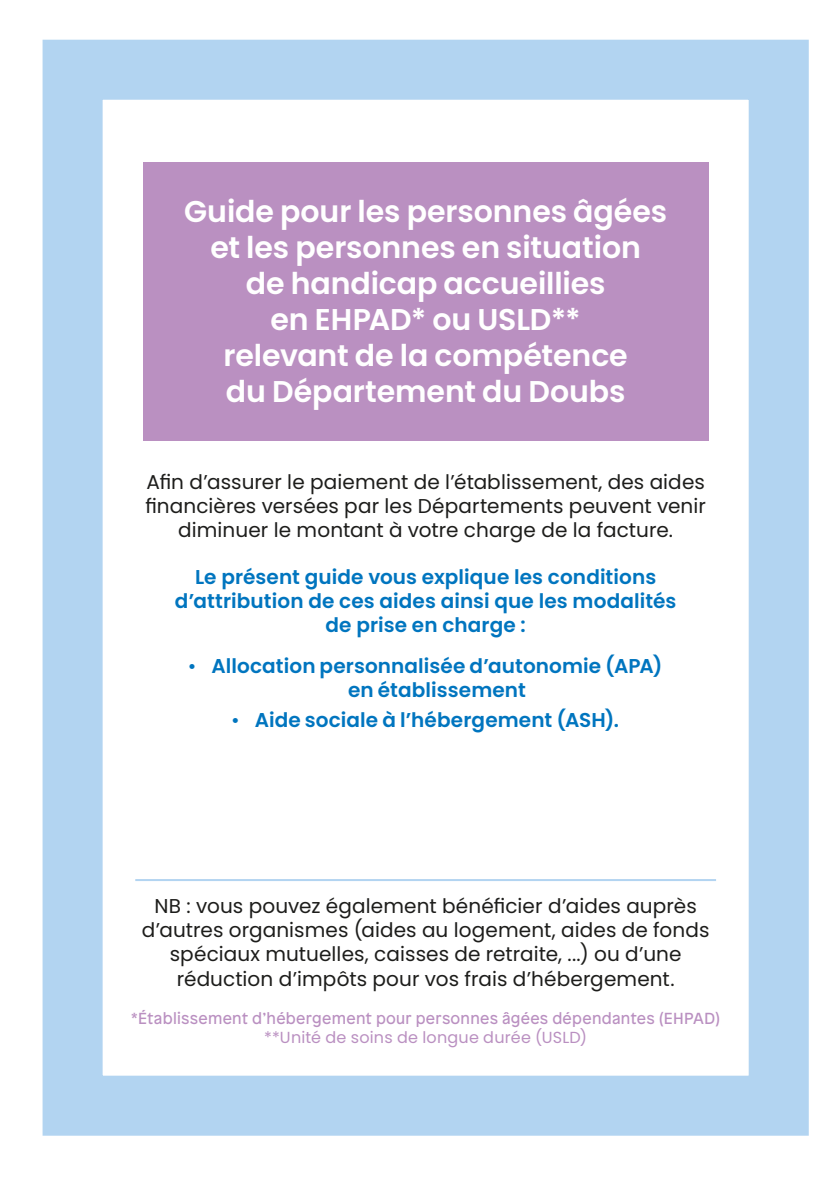
<style>
.page{position:relative;width:840px;height:1191px;background:#fff}
.page>*{position:absolute;margin:0;border:0;box-sizing:border-box;transform-origin:0 0}
.t1{font:600 30px/36px "Poppins";letter-spacing:-.005em;color:#fff;text-align:center}
.t2{font:20px/24px "Poppins";letter-spacing:.005em;color:#1d1d1b;text-align:center}
.t3{font:600 20px/24px "Poppins";letter-spacing:.005em;color:#0075bf;text-align:center}
.t4{font:16px "Patron";letter-spacing:.02em;color:#ba90c1}
.t5{font:16px "Poppins";letter-spacing:.015em;color:#ba90c1}
.s1{font-family:"Patron";font-weight:700}
</style>
<div class="page">
<div style="left:43px;top:40px;width:765px;height:1095px;border:60px solid #b2d4f1"></div>
<div style="left:143px;top:162px;width:565px;height:278px;background:#ba90c1"></div>
<hr style="left:135px;top:879px;width:580px;height:2px;background:#b2d4f1">
<p class="t1" style="left:184px;top:193px;width:484px">Guide pour les personnes âgées et les personnes en situation<br>de handicap accueillies<br>en EHPAD* ou USLD**<br>relevant de la compétence<br>du Département du Doubs</p>
<p class="t2" style="left:145px;top:470px;width:561px">Afin d’assurer le paiement de l’établissement, des aides financières versées par les Départements peuvent venir diminuer le montant à votre charge de la facture.</p>
<p class="t3" style="left:175px;top:565px;width:503px">Le présent guide vous explique les conditions d’attribution de ces aides ainsi que les modalités de prise en charge :</p>
<p class="t3" style="left:348px;top:654px;width:316px;text-align:left;text-indent:-159px"><span class="s1">•</span> Allocation personnalisée d’autonomie (APA) en établissement</p>
<p class="t3" style="left:232px;top:708px;width:388px"><span class="s1">•</span> Aide sociale à l’hébergement (ASH).</p>
<p class="t2" style="left:142px;top:894px;width:569px">NB : vous pouvez également bénéficier d’aides auprès d’autres organismes (aides au logement, aides de fonds spéciaux mutuelles, caisses de retraite, ...) ou d’une réduction d’impôts pour vos frais d’hébergement.</p>
<p class="t4" style="left:131px;top:1006px;width:590px">*Établissement d’hébergement pour personnes âgées dépendantes (EHPAD)</p>
<p class="t5" style="left:264px;top:1028px;width:324px">**Unité de soins de longue durée (USLD)</p>
</div>
